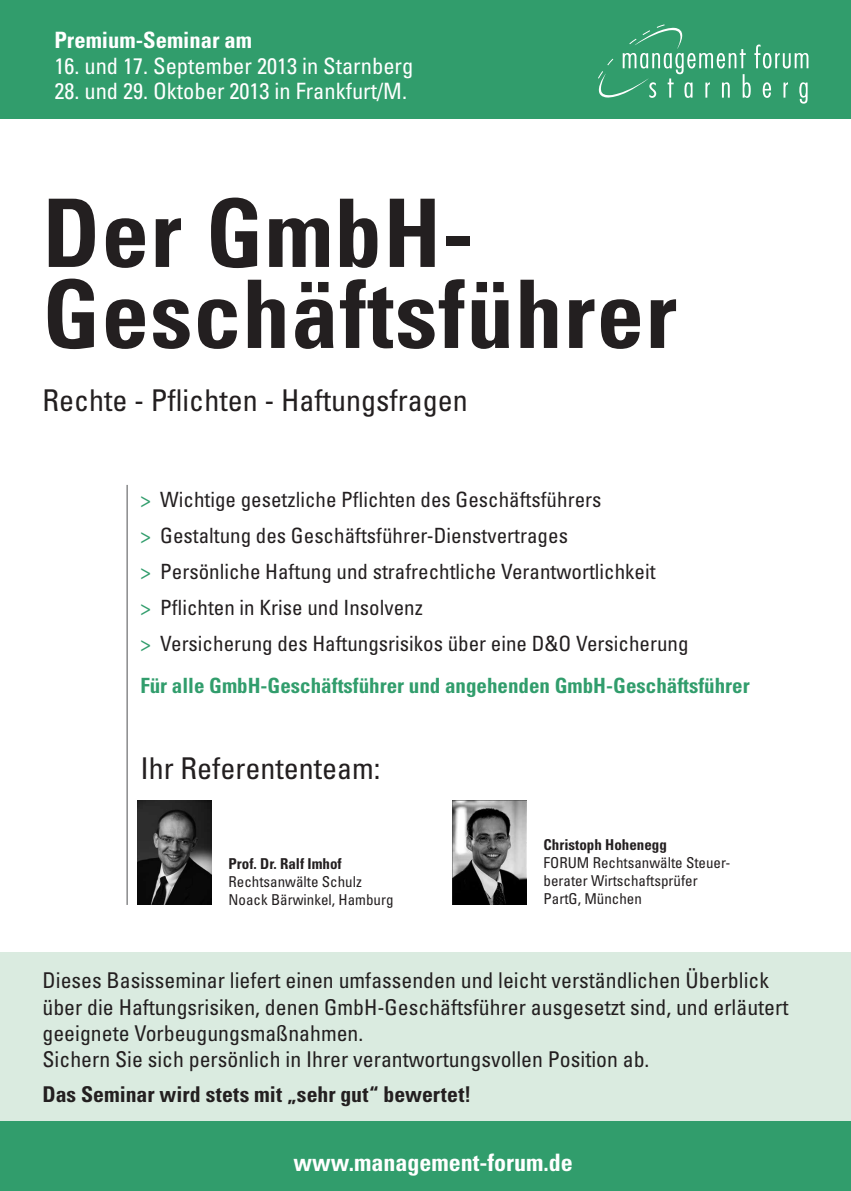
<style>
.page{position:relative;width:851px;height:1191px;background:#fff}
.page>*{position:absolute;margin:0;border:0;box-sizing:border-box;transform-origin:0 0}
.t1{font:700 condensed 94.5px/81px "Univers LT Std";letter-spacing:.015em;color:#231f20}
.t2{font:condensed 30px "Univers LT Std";color:#231f20}
.t3{font:700 condensed 24px "Univers LT Std";color:#fff}
.t4{font:condensed 22.5px "Univers LT Std";color:#fff}
.t5{font:700 condensed 22.5px "Univers LT Std";color:#fff}
.t6{font:condensed 21.75px/26.1px "Univers LT Std";color:#231f20}
.t7{font:700 condensed 21.75px "Univers LT Std";color:#231f20}
.t8{font:condensed 21px/36px "Univers LT Std";color:#231f20}
.t9{font:700 condensed 21px "Univers LT Std";color:#319d6c}
.t10{font:condensed 15px/18px "Univers LT Std";color:#231f20}
.t11{font:700 condensed 15px "Univers LT Std";color:#231f20}
.s1{color:#319d6c}
</style>
<div class="page">
<div style="left:0;top:952px;width:850px;height:169px;background:#daebe0"></div>
<div style="left:0;top:0;width:850px;height:119px;background:#319d6c"></div>
<div style="left:0;top:1121px;width:850px;height:70px;background:#319d6c"></div>
<svg style="left:598px;top:24px;width:210px;height:80px"></svg>
<hr style="left:127px;top:485px;width:1px;height:420px;background:#57585a">
<img style="left:138px;top:800px;width:73px;height:105px">
<img style="left:453px;top:800px;width:73px;height:105px">
<p class="t5" style="left:54px;top:26px;width:199px">Premium-Seminar am</p>
<p class="t4" style="left:54px;top:51px;width:360px">16. und 17. September 2013 in Starnberg</p>
<p class="t4" style="left:54px;top:77px;width:354px">28. und 29. Oktober 2013 in Frankfurt/M.</p>
<h1 class="t1" style="left:43px;top:192px;width:636px">Der GmbH-<br>Geschäftsführer</h1>
<h2 class="t2" style="left:43px;top:381px;width:426px">Rechte - Pflichten - Haftungsfragen</h2>
<p class="t8" style="left:140px;top:481px;width:549px"><span class="s1">&gt;</span> Wichtige gesetzliche Pflichten des Geschäftsführers<br><span class="s1">&gt;</span> Gestaltung des Geschäftsführer-Dienstvertrages<br><span class="s1">&gt;</span> Persönliche Haftung und strafrechtliche Verantwortlichkeit<br><span class="s1">&gt;</span> Pflichten in Krise und Insolvenz<br><span class="s1">&gt;</span> Versicherung des Haftungsrisikos über eine D&amp;O Versicherung</p>
<p class="t9" style="left:140px;top:672px;width:610px">Für alle GmbH-Geschäftsführer und angehenden GmbH-Geschäftsführer</p>
<h2 class="t2" style="left:140px;top:749px;width:242px">Ihr Referententeam:</h2>
<p class="t11" style="left:228px;top:854px;width:115px">Prof. Dr. Ralf Imhof</p>
<p class="t10" style="left:228px;top:872px;width:166px">Rechtsanwälte Schulz<br>Noack Bärwinkel, Hamburg</p>
<p class="t11" style="left:543px;top:835px;width:125px">Christoph Hohenegg</p>
<p class="t10" style="left:543px;top:853px;width:188px">FORUM Rechtsanwälte Steuer&shy;berater Wirtschaftsprüfer<br>PartG, München</p>
<p class="t6" style="left:43px;top:967px;width:747px">Dieses Basisseminar liefert einen umfassenden und leicht verständlichen Überblick über die Haftungsrisiken, denen GmbH-Geschäftsführer ausgesetzt sind, und erläutert geeignete Vorbeugungsmaßnahmen.<br>Sichern Sie sich persönlich in Ihrer verantwortungsvollen Position ab.</p>
<p class="t7" style="left:43px;top:1080px;width:430px">Das Seminar wird stets mit „sehr gut“ bewertet!</p>
<p class="t3" style="left:293px;top:1147px;width:281px">www.management-forum.de</p>
</div>
